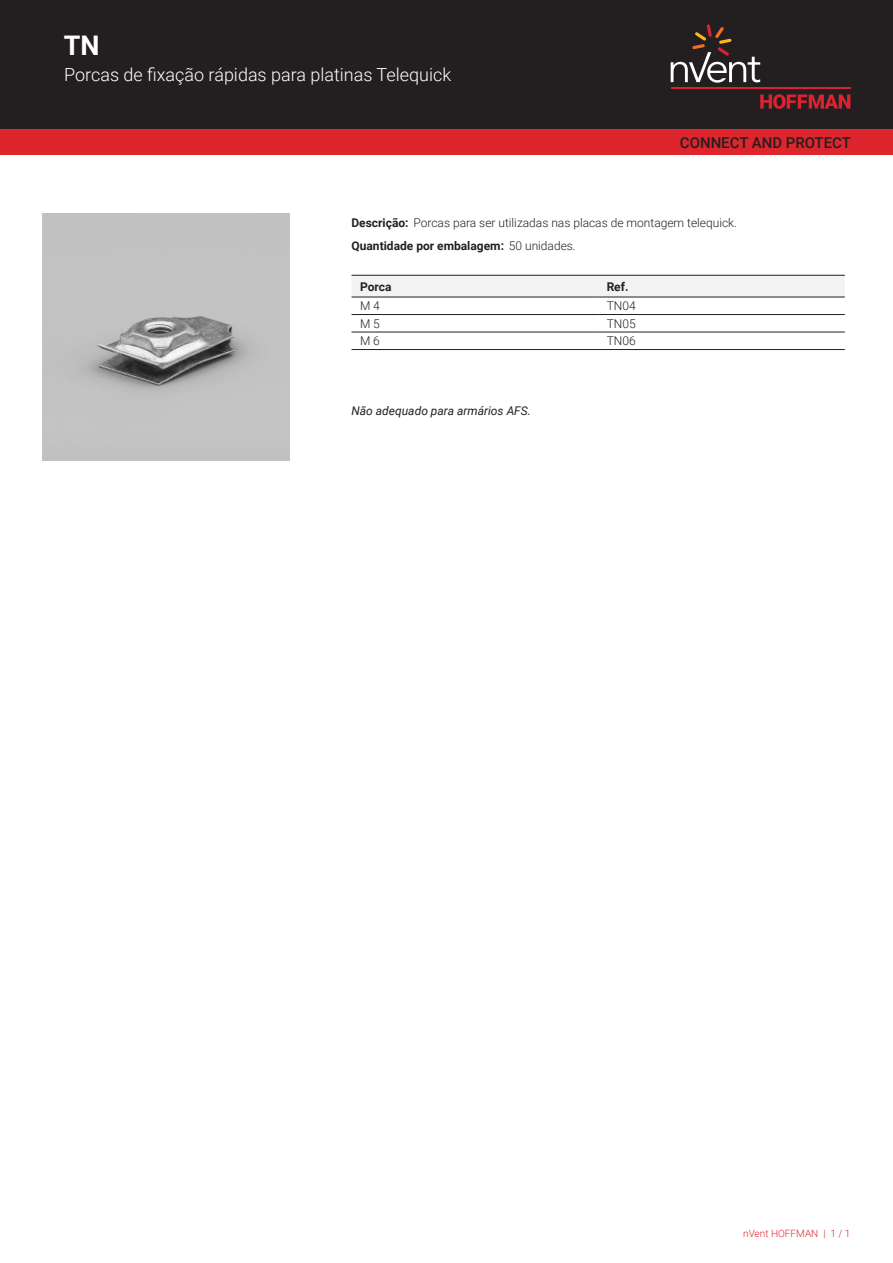
<style>
.page{position:relative;width:893px;height:1263px;background:#fff}
.page>*{position:absolute;margin:0;border:0;box-sizing:border-box;transform-origin:0 0}
.t1{font:700 27px "Roboto";color:#fff}
.t2{font:300 18px "Roboto";color:#fff}
.t3{font:500 15px "Roboto";color:#231f20}
.t4{font:300 12px/23px "Roboto";color:#231f20}
.t5{font:italic 12px "Roboto";color:#231f20}
.t6{font:700 12px "Roboto";color:#231f20}
.t7{font:300 10.05px "Roboto";color:#de252e}
.s1{font-weight:700}
</style>
<div class="page">
<div style="left:0;top:0;width:893px;height:129px;background:#231f20"></div>
<svg style="left:760px;top:94px;width:90px;height:15px"></svg>
<hr style="left:671px;top:88px;width:179px;height:1px;background:#db2230">
<svg style="left:671px;top:24px;width:89px;height:59px"></svg>
<div style="left:0;top:129px;width:893px;height:26px;background:#de252e"></div>
<div style="left:351px;top:276px;width:494px;height:21px;background:#f2f3f4"></div>
<hr style="left:351px;top:275px;width:247px;height:1px;background:#231f20">
<hr style="left:598px;top:275px;width:247px;height:1px;background:#231f20">
<hr style="left:351px;top:314px;width:247px;height:1px;background:#231f20">
<hr style="left:598px;top:314px;width:247px;height:1px;background:#231f20">
<hr style="left:351px;top:332px;width:247px;height:1px;background:#231f20">
<hr style="left:598px;top:332px;width:247px;height:1px;background:#231f20">
<hr style="left:351px;top:349px;width:247px;height:1px;background:#231f20">
<hr style="left:598px;top:349px;width:247px;height:1px;background:#231f20">
<hr style="left:351px;top:297px;width:247px;height:1px;background:#231f20">
<hr style="left:598px;top:297px;width:247px;height:1px;background:#231f20">
<img style="left:43px;top:213px;width:246px;height:247px">
<h1 class="t1" style="left:64px;top:27px;width:37px">TN</h1>
<h2 class="t2" style="left:64px;top:62px;width:388px">Porcas de fixação rápidas para platinas Telequick</h2>
<p class="t3" style="left:680px;top:132px;width:173px">CONNECT AND PROTECT</p>
<p class="t4" style="left:351px;top:211px;width:387px"><span class="s1">Descrição:</span> Porcas para ser utilizadas nas placas de montagem telequick.<br><span class="s1">Quantidade por embalagem:</span> 50 unidades.</p>
<p class="t6" style="left:360px;top:278px;width:33px">Porca</p>
<p class="t6" style="left:607px;top:278px;width:23px">Ref.</p>
<p class="t4" style="left:360px;top:294px;width:21px">M 4</p>
<p class="t4" style="left:607px;top:294px;width:30px">TN04</p>
<p class="t4" style="left:360px;top:312px;width:21px">M 5</p>
<p class="t4" style="left:607px;top:312px;width:30px">TN05</p>
<p class="t4" style="left:360px;top:329px;width:21px">M 6</p>
<p class="t4" style="left:607px;top:329px;width:30px">TN06</p>
<p class="t5" style="left:351px;top:402px;width:181px">Não adequado para armários AFS.</p>
<p class="t7" style="left:743px;top:1226px;width:109px">nVent HOFFMAN | 1 / 1</p>
</div>
